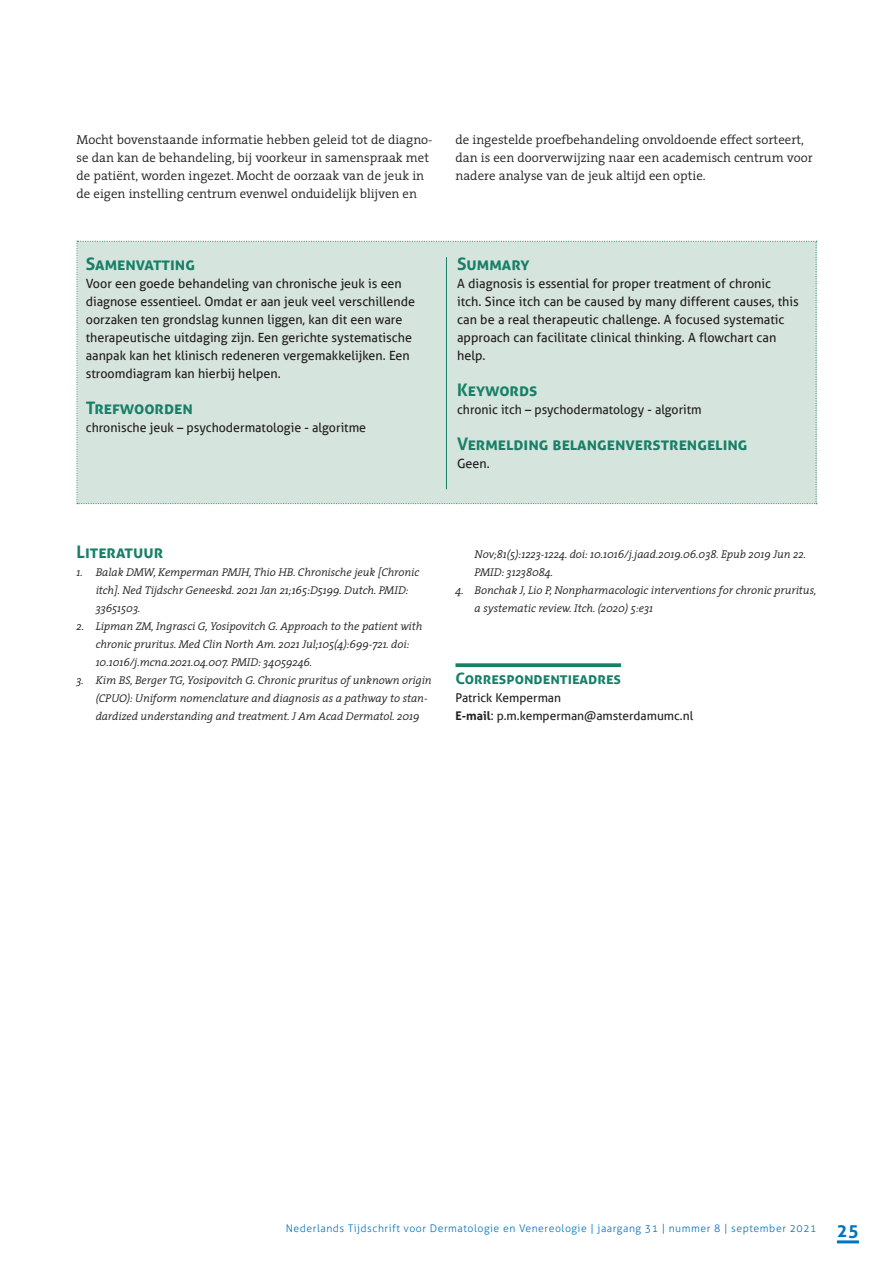
<style>
.page{position:relative;width:893px;height:1263px;background:#fff}
.page>*{position:absolute;margin:0;border:0;box-sizing:border-box;transform-origin:0 0}
.t1{font:700 18px "Aller";color:#0075bf}
.TUSSENKOP_1-Aller{font:700 17.25px "Aller";color:#178066}
.TUSSENKOP_1-Aller_TH{font:700 17.25px "Aller";color:#178066}
.Correspondentie_-_ko{font:700 15.75px "Aller";color:#178066}
.PLATTE_TEKS{font:300 12.9px/18px "The Serif";color:#231f20}
.t2{font:12.75px/18px "Aller";color:#231f20}
.t3{font:12.75px "Aller";color:#231f20;scale:.96 1}
.Correspondentie_-_pl{font:12px "Aller";color:#231f20}
.t4{font:italic 300 11.25px/18px "The Serif";letter-spacing:-.005em;color:#231f20}
.t5{font:300 10.5px "Aller";letter-spacing:.05em;color:#0075bf}
.s1{font-weight:700}
</style>
<div class="page">
<hr style="left:837px;top:1240px;width:22px;height:3px;background:#0075bf">
<div style="left:77px;top:241px;width:740px;height:263px;background:#d6e4de"></div>
<svg style="left:455px;top:663px;width:166px;height:4px"></svg>
<p class="PLATTE_TEKS" style="left:77px;top:130px;width:357px">Mocht bovenstaande informatie hebben geleid tot de diagno&shy;se dan kan de behandeling, bij voorkeur in samenspraak met de patiënt, worden ingezet. Mocht de oorzaak van de jeuk in de eigen instelling centrum evenwel onduidelijk blijven en</p>
<p class="PLATTE_TEKS" style="left:455px;top:130px;width:359px">de ingestelde proefbehandeling onvoldoende effect sorteert, dan is een doorverwijzing naar een academisch centrum voor nadere analyse van de jeuk altijd een optie.</p>
<p class="TUSSENKOP_1-Aller" style="left:86px;top:253px;width:111px">Samenvatting</p>
<p class="t2" style="left:86px;top:274px;width:331px">Voor een goede behandeling van chronische jeuk is een diagnose essentieel. Omdat er aan jeuk veel verschillende oorzaken ten grondslag kunnen liggen, kan dit een ware therapeutische uitdaging zijn. Een gerichte systematische aanpak kan het klinisch redeneren vergemakkelijken. Een stroomdiagram kan hierbij helpen.</p>
<p class="TUSSENKOP_1-Aller" style="left:86px;top:397px;width:109px">Trefwoorden</p>
<p class="t2" style="left:86px;top:418px;width:282px">chronische jeuk – psychodermatologie - algoritme</p>
<p class="TUSSENKOP_1-Aller" style="left:457px;top:253px;width:74px">Summary</p>
<p class="t2" style="left:457px;top:274px;width:343px">A diagnosis is essential for proper treatment of chronic itch. Since itch can be caused by many different causes, this can be a real therapeutic challenge. A focused systematic approach can facilitate clinical thinking. A flowchart can help.</p>
<p class="TUSSENKOP_1-Aller" style="left:457px;top:379px;width:82px">Keywords</p>
<p class="t3" style="left:457px;top:402px;width:256px">chronic itch – psychodermatology - algoritm</p>
<p class="TUSSENKOP_1-Aller" style="left:457px;top:433px;width:292px">Vermelding belangenverstrengeling</p>
<p class="t2" style="left:457px;top:454px;width:34px">Geen.</p>
<p class="TUSSENKOP_1-Aller_TH" style="left:77px;top:541px;width:88px">Literatuur</p>
<p class="t4" style="left:96px;top:563px;width:325px;text-indent:-19px">1. Balak DMW, Kemperman PMJH, Thio HB. Chronische jeuk [Chronic itch]. Ned Tijdschr Geneeskd. 2021 Jan 21;165:D5199. Dutch. PMID:<br>33651503.</p>
<p class="t4" style="left:96px;top:617px;width:328px;text-indent:-19px">2. Lipman ZM, Ingrasci G, Yosipovitch G. Approach to the patient with chronic pruritus. Med Clin North Am. 2021 Jul;105(4):699-721. doi:<br>10.1016/j.mcna.2021.04.007. PMID: 34059246.</p>
<p class="t4" style="left:96px;top:671px;width:338px;text-indent:-19px">3. Kim BS, Berger TG, Yosipovitch G. Chronic pruritus of unknown origin (CPUO): Uniform nomenclature and diagnosis as a pathway to stan&shy;dardized understanding and treatment. J Am Acad Dermatol. 2019</p>
<p class="t4" style="left:475px;top:545px;width:333px">Nov;81(5):1223-1224. doi: 10.1016/j.jaad.2019.06.038. Epub 2019 Jun 22.<br>PMID: 31238084.</p>
<p class="t4" style="left:475px;top:581px;width:343px;text-indent:-19px">4. Bonchak J, Lio P, Nonpharmacologic interventions for chronic pruritus, a systematic review. Itch. (2020) 5:e31</p>
<p class="Correspondentie_-_ko" style="left:455px;top:669px;width:167px">Correspondentieadres</p>
<p class="Correspondentie_-_pl" style="left:455px;top:690px;width:107px">Patrick Kemperman</p>
<p class="Correspondentie_-_pl" style="left:455px;top:708px;width:239px"><span class="s1">E-mail</span>: p.m.kemperman@amsterdamumc.nl</p>
<p class="t5" style="left:286px;top:1222px;width:532px">Nederlands Tijdschrift voor Dermatologie en Venereologie | jaargang 31 | nummer 8 | september 2021</p>
<h1 class="t1" style="left:837px;top:1220px;width:24px">25</h1>
</div>
